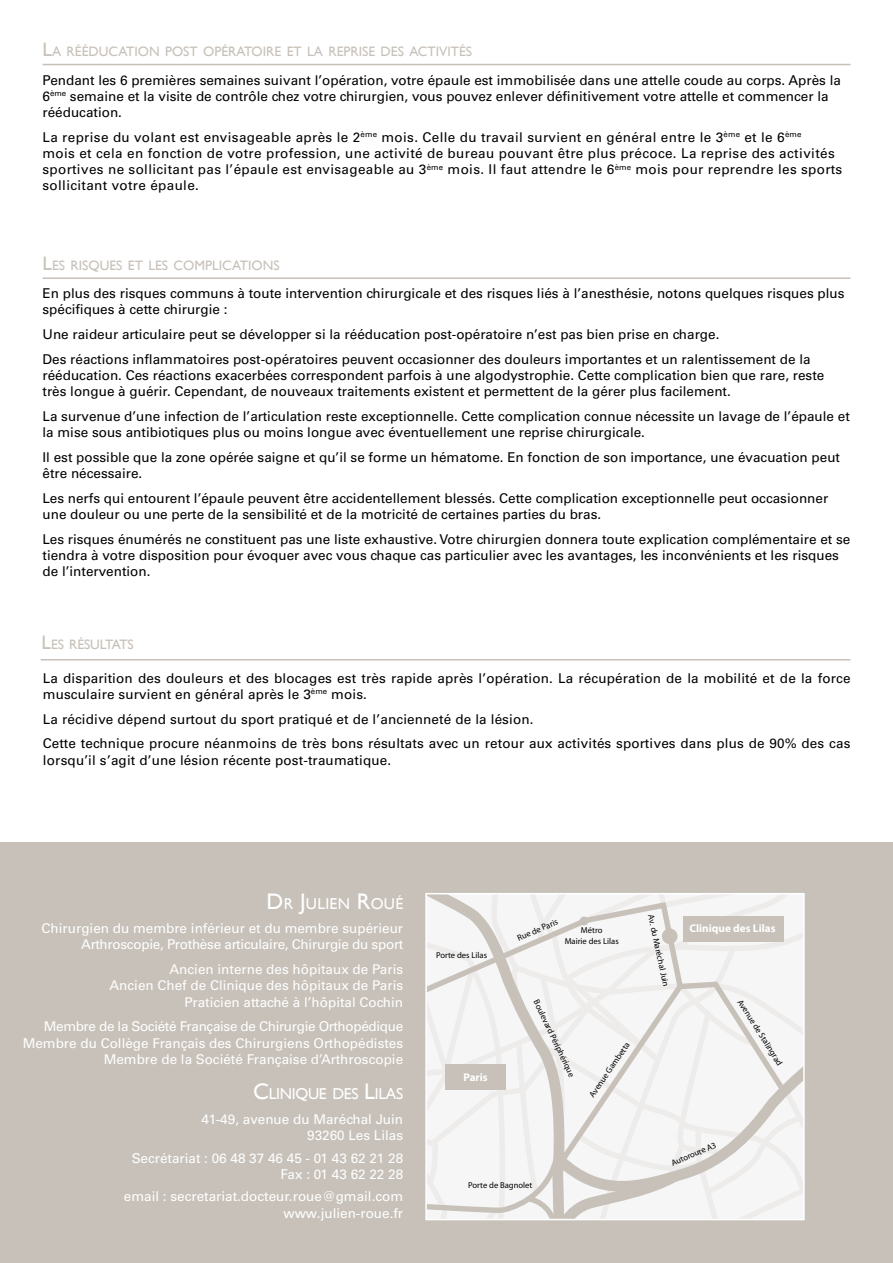
<style>
.page{position:relative;width:893px;height:1263px;background:#fff}
.page>*{position:absolute;margin:0;border:0;box-sizing:border-box;transform-origin:0 0}
.t1{font:15.75px "Gill Sans";letter-spacing:-.02em;color:#fff}
.t2{font:13.65px "Gill Sans";color:#c7c1b9}
.t3{font:13.5px/16.2px "Univers";color:#000}
.t4{font:13.5px/16.2px "Univers";color:#fff;text-align:right}
.t5{font:13.5px/16.2px "Univers";letter-spacing:.025em;color:#000}
.t6{font:13.5px/16.2px "Univers";letter-spacing:-.02em;color:#fff;text-align:right}
.t7{font:700 11.25px "Myriad Pro";color:#fff}
.t8{font:8.55px/10.4px "Myriad Pro";color:#000;text-align:center}
.s1{font-size:19.5px}
.s2{font-size:22.5px}
</style>
<div class="page">
<div style="left:0;top:842px;width:893px;height:421px;background:#c7c1b9"></div>
<hr style="left:41px;top:659px;width:809px;height:1px;background:#c7c1b9">
<hr style="left:43px;top:277px;width:807px;height:2px;background:#c7c1b9">
<hr style="left:43px;top:64px;width:807px;height:1px;background:#c7c1b9">
<svg style="left:428px;top:896px;width:374px;height:321px;background:#efeeed"></svg>
<div style="left:683px;top:916px;width:101px;height:25px;background:#c7c1b9"></div>
<div style="left:445px;top:1064px;width:61px;height:26px;background:#c7c1b9"></div>
<div style="left:580px;top:916px;width:8px;height:9px;background:#c7c1b9;border-radius:50%"></div>
<div style="left:662px;top:928px;width:15px;height:16px;background:#c7c1b9;border-radius:50%"></div>
<div style="left:425px;top:893px;width:380px;height:327px;border:2px solid #fff"></div>
<p class="t2" style="left:43px;top:43px;width:430px"><span class="s1">L</span>A RÉÉDUCATION POST OPÉRATOIRE ET LA REPRISE DES ACTIVITÉS</p>
<p class="t3" style="left:43px;top:72px;width:800px">Pendant les 6 premières semaines suivant l’opération, votre épaule est immobilisée dans une attelle coude au corps. Après la<br>6<sup>ème</sup> semaine et la visite de contrôle chez votre chirurgien, vous pouvez enlever définitivement votre attelle et commencer la rééducation.</p>
<p class="t5" style="left:43px;top:129px;width:801px">La reprise du volant est envisageable après le 2<sup>ème</sup> mois. Celle du travail survient en général entre le 3<sup>ème</sup> et le 6<sup>ème<br></sup>mois et cela en fonction de votre profession, une activité de bureau pouvant être plus précoce. La reprise des activités sportives ne sollicitant pas l’épaule est envisageable au 3<sup>ème</sup> mois. Il faut attendre le 6<sup>ème</sup> mois pour reprendre les sports sollicitant votre épaule.</p>
<p class="t2" style="left:43px;top:257px;width:238px"><span class="s1">L</span>ES RISQUES ET LES COMPLICATIONS</p>
<p class="t3" style="left:43px;top:285px;width:803px">En plus des risques communs à toute intervention chirurgicale et des risques liés à l’anesthésie, notons quelques risques plus spécifiques à cette chirurgie :</p>
<p class="t3" style="left:43px;top:322px;width:770px;line-height:24.8px">Une raideur articulaire peut se développer si la rééducation post-opératoire n’est pas bien prise en charge.<br>Des réactions inflammatoires post-opératoires peuvent occasionner des douleurs importantes et un ralentissement de la</p>
<p class="t3" style="left:43px;top:367px;width:783px">rééducation. Ces réactions exacerbées correspondent parfois à une algodystrophie. Cette complication bien que rare, reste très longue à guérir. Cependant, de nouveaux traitements existent et permettent de la gérer plus facilement.</p>
<p class="t3" style="left:43px;top:408px;width:809px">La survenue d’une infection de l’articulation reste exceptionnelle. Cette complication connue nécessite un lavage de l’épaule et la mise sous antibiotiques plus ou moins longue avec éventuellement une reprise chirurgicale.</p>
<p class="t3" style="left:43px;top:449px;width:799px">Il est possible que la zone opérée saigne et qu’il se forme un hématome. En fonction de son importance, une évacuation peut être nécessaire.</p>
<p class="t3" style="left:43px;top:490px;width:787px">Les nerfs qui entourent l’épaule peuvent être accidentellement blessés. Cette complication exceptionnelle peut occasionner une douleur ou une perte de la sensibilité et de la motricité de certaines parties du bras.</p>
<p class="t3" style="left:43px;top:531px;width:809px">Les risques énumérés ne constituent pas une liste exhaustive. Votre chirurgien donnera toute explication complémentaire et se tiendra à votre disposition pour évoquer avec vous chaque cas particulier avec les avantages, les inconvénients et les risques de l’intervention.</p>
<p class="t2" style="left:42px;top:637px;width:93px"><span class="s1">L</span>ES RÉSULTATS</p>
<p class="t3" style="left:43px;top:670px;width:809px">La disparition des douleurs et des blocages est très rapide après l’opération. La récupération de la mobilité et de la force musculaire survient en général après le 3<sup>ème</sup> mois.</p>
<p class="t3" style="left:43px;top:706px;width:809px;line-height:24.8px">La récidive dépend surtout du sport pratiqué et de l’ancienneté de la lésion.<br>Cette technique procure néanmoins de très bons résultats avec un retour aux activités sportives dans plus de 90% des cas</p>
<p class="t3" style="left:43px;top:752px;width:350px">lorsqu’il s’agit d’une lésion récente post-traumatique.</p>
<p class="t1" style="left:267px;top:894px;width:138px"><span class="s2">D</span>R <span class="s2">J</span>ULIEN <span class="s2">R</span>OUÉ</p>
<p class="t6" style="left:42px;top:920px;width:363px">Chirurgien du membre inférieur et du membre supérieur<br>Arthroscopie, Prothèse articulaire, Chirurgie du sport</p>
<p class="t4" style="left:110px;top:961px;width:295px">Ancien interne des hôpitaux de Paris<br>Ancien Chef de Clinique des hôpitaux de Paris<br>Praticien attaché à l’hôpital Cochin</p>
<p class="t4" style="left:23px;top:1018px;width:382px">Membre de la Société Française de Chirurgie Orthopédique<br>Membre du Collège Français des Chirurgiens Orthopédistes<br>Membre de la Société Française d’Arthroscopie</p>
<p class="t1" style="left:253px;top:1085px;width:134px"><span class="s2">C</span>LINIQUE DES <span class="s2">L</span>ILAS</p>
<p class="t4" style="left:201px;top:1111px;width:203px">41-49, avenue du Maréchal Juin<br>93260 Les Lilas</p>
<p class="t4" style="left:132px;top:1150px;width:273px">Secrétariat : 06 48 37 46 45 - 01 43 62 21 28<br>Fax : 01 43 62 22 28</p>
<p class="t4" style="left:124px;top:1189px;width:281px">email : secretariat.docteur.roue@gmail.com www.julien-roue.fr</p>
<p class="t8" style="left:436px;top:949px;width:52px">Porte des Lilas</p>
<p class="t7" style="left:463px;top:1069px;width:26px">Paris</p>
<p class="t8" style="left:516px;top:933px;width:45px;rotate:-23deg">Rue de Paris</p>
<p class="t8" style="left:565px;top:925px;width:56px">Métro<br>Mairie des Lilas</p>
<p class="t8" style="left:540px;top:998px;width:86px;rotate:64deg">Boulevard Périphérique</p>
<p class="t8" style="left:587px;top:1093px;width:66px;rotate:-55deg">Avenue Gambetta</p>
<p class="t8" style="left:468px;top:1180px;width:66px">Porte de Bagnolet</p>
<p class="t8" style="left:656px;top:914px;width:75px;rotate:78deg">Av. du Maréchal Juin</p>
<p class="t7" style="left:689px;top:921px;width:88px">Clinique des Lilas</p>
<p class="t8" style="left:744px;top:997px;width:78px;rotate:58deg">Avenue de Stalingrad</p>
<p class="t8" style="left:669px;top:1158px;width:50px;rotate:-23deg">Autoroute A3</p>
</div>
